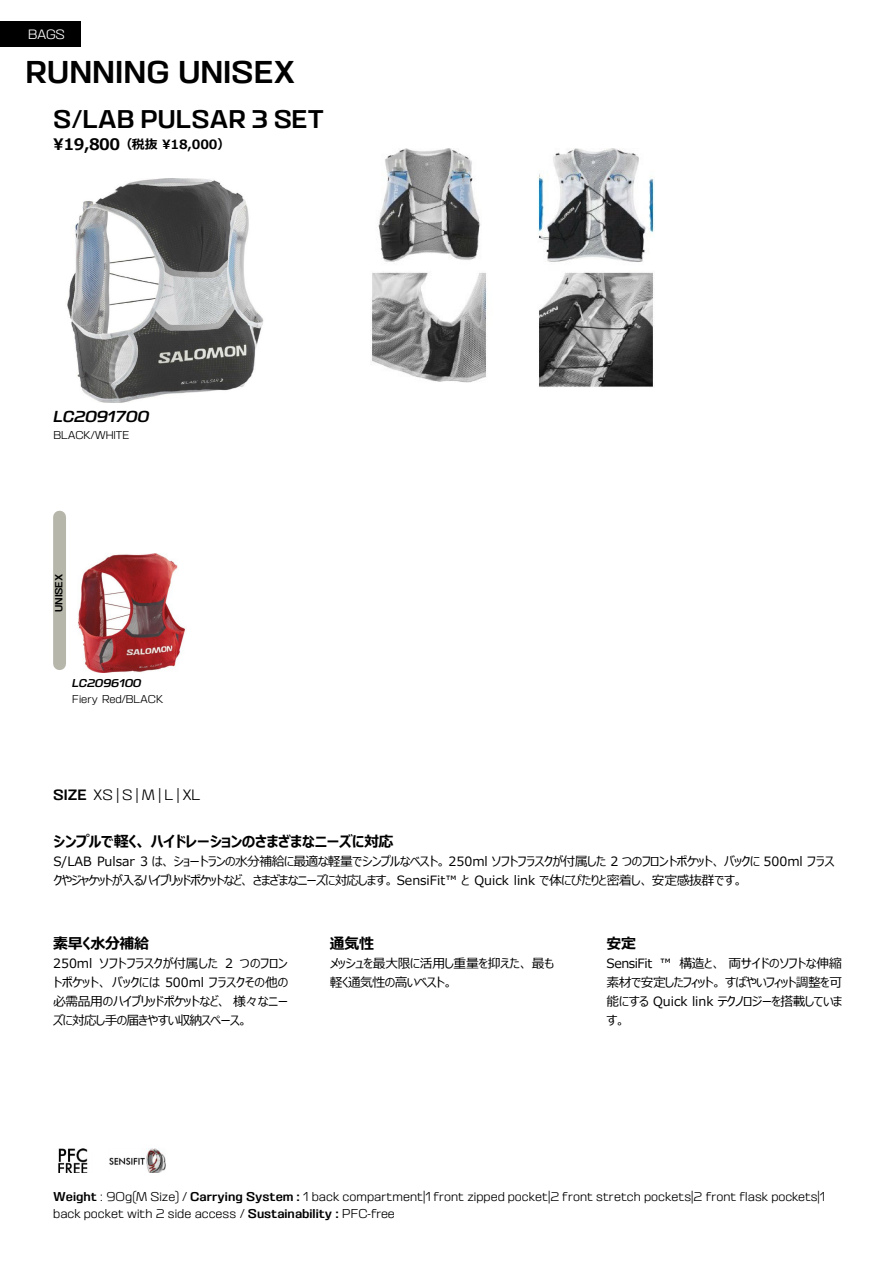
<style>
.page{position:relative;width:893px;height:1264px;background:#fff}
.page>*{position:absolute;margin:0;border:0;box-sizing:border-box;transform-origin:0 0}
.t1{font:31.5px "SALOMON Sans 200 Reg";color:#000}
.t2{font:25.5px "SALOMON Sans 200 Reg";color:#000}
.t3{font:15.9px "SALOMON Sans 200 Reg Slant";letter-spacing:-.02em;color:#000}
.t4{font:700 15px "Meiryo UI";letter-spacing:-.025em;color:#000}
.t5{font:300 15px "SALOMON Sans 200";color:#000}
.t6{font:300 13.5px "SALOMON Sans 200";color:#fff}
.t7{font:12.75px/19.2px "Meiryo UI";letter-spacing:-.035em;color:#000}
.t8{font:300 12.75px/17px "SALOMON Sans 200";color:#000}
.t9{font:700 12.75px "Meiryo UI";letter-spacing:-.015em;color:#000}
.t10{font:300 11.4px "SALOMON Sans 200";letter-spacing:-.01em;color:#000}
.t11{font:11.4px "SALOMON Sans 200 Reg Slant";letter-spacing:-.02em;color:#000}
.t12{font:10.5px "SALOMON Sans 200 Reg";letter-spacing:-.02em;color:#000}
.s1{font-size:15.9px}
.s2{font-family:"SALOMON Sans 200 Reg";font-weight:400}
</style>
<div class="page">
<div style="left:0;top:21px;width:81px;height:26px;background:#000"></div>
<img style="left:67px;top:179px;width:197px;height:223px">
<svg style="left:53px;top:510px;width:13px;height:160px;background:#b9b8ac"></svg>
<img style="left:78px;top:553px;width:108px;height:119px">
<img style="left:371px;top:149px;width:283px;height:238px">
<img style="left:58px;top:1148px;width:108px;height:23px">
<p class="t6" style="left:28px;top:26px;width:38px">BAGS</p>
<p class="t1" style="left:25px;top:53px;width:271px">RUNNING UNISEX</p>
<p class="t2" style="left:53px;top:104px;width:272px">S/LAB PULSAR 3 SET</p>
<p class="t9" style="left:53px;top:135px;width:178px"><span class="s1">¥19,800</span>（税抜 ¥18,000）</p>
<p class="t3" style="left:53px;top:407px;width:97px">LC2091700</p>
<p class="t10" style="left:53px;top:429px;width:78px">BLACK/WHITE</p>
<p class="t12" style="left:53px;top:612px;width:40px;rotate:-90deg">UNISEX</p>
<p class="t11" style="left:72px;top:675px;width:71px">LC2096100</p>
<p class="t10" style="left:72px;top:692px;width:92px">Fiery Red/BLACK</p>
<p class="t5" style="left:53px;top:785px;width:149px"><span class="s2">SIZE</span> XS|S|M|L|XL</p>
<p class="t4" style="left:53px;top:830px;width:342px">シンプルで軽く、ハイドレーションのさまざまなニーズに対応</p>
<p class="t7" style="left:53px;top:851px;width:782px">S/LAB Pulsar 3 は、ショートランの水分補給に最適な軽量でシンプルなベスト。 250ml ソフトフラスクが付属した 2 つのフロントポケット、バックに 500ml フラスクやジャケットが入るハイブリッドポケットなど、さまざまなニーズに対応します。 SensiFit™ と Quick link で体にぴたりと密着し、安定感抜群です。</p>
<p class="t4" style="left:53px;top:932px;width:97px">素早く水分補給</p>
<p class="t7" style="left:53px;top:954px;width:237px;text-align:justify">250ml ソフトフラスクが付属した 2 つのフロントポケット、バックには 500ml フラスクその他の必需品用のハイブリッドポケットなど、様々なニーズに対応し手の届きやすい収納スペース。</p>
<p class="t4" style="left:330px;top:932px;width:46px">通気性</p>
<p class="t7" style="left:330px;top:954px;width:226px">メッシュを最大限に活用し重量を抑えた、最も軽く通気性の高いベスト。</p>
<p class="t4" style="left:606px;top:932px;width:31px">安定</p>
<p class="t7" style="left:606px;top:954px;width:237px;text-align:justify">SensiFit ™ 構造と、 両サイドのソフトな伸縮素材で安定したフィット。すばやいフィット調整を可能にする Quick link テクノロジーを搭載しています。</p>
<p class="t8" style="left:53px;top:1187px;width:773px"><span class="s2">Weight</span> : 90g(M Size) / <span class="s2">Carrying System :</span> 1 back compartment|1 front zipped pocket|2 front stretch pockets|2 front flask pockets|1 back pocket with 2 side access / <span class="s2">Sustainability :</span> PFC-free</p>
</div>
